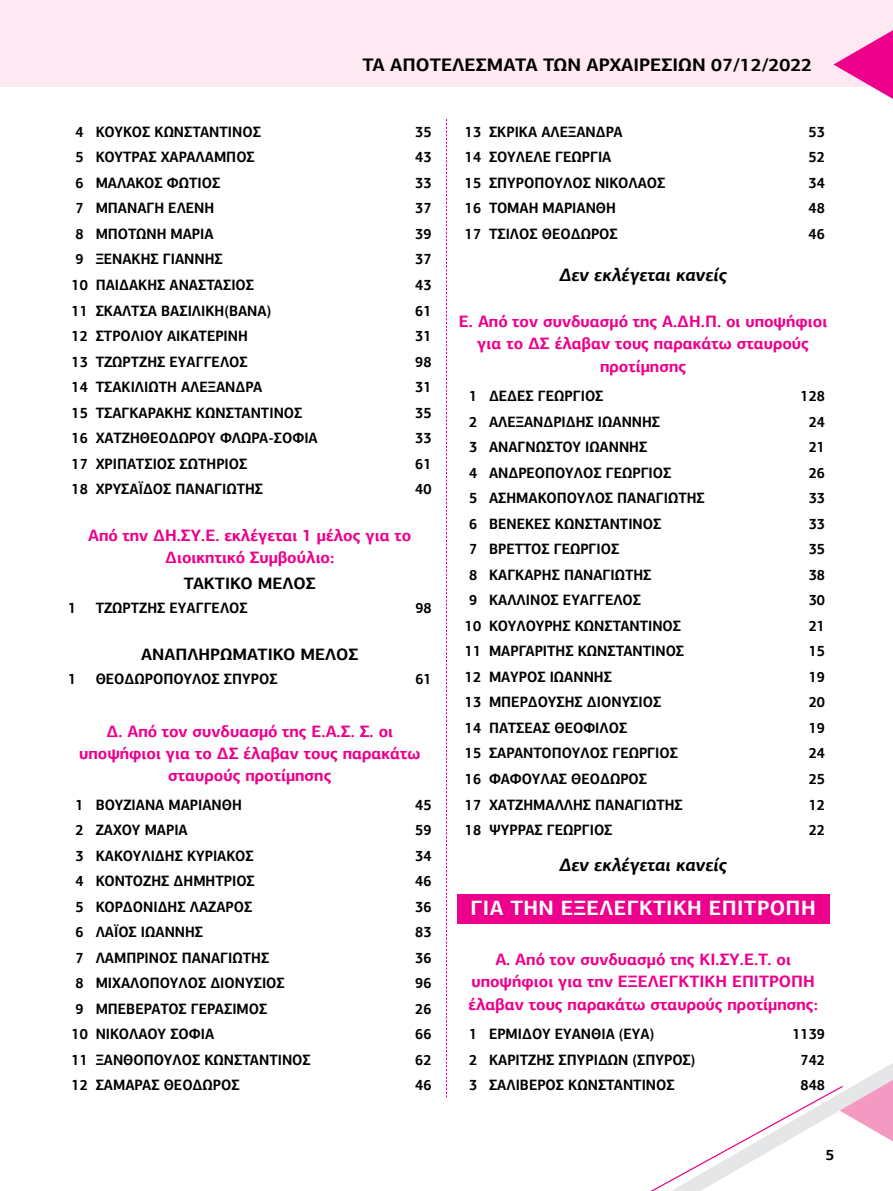
<style>
.page{position:relative;width:893px;height:1191px;background:#fff}
.page>*{position:absolute;margin:0;border:0;box-sizing:border-box;transform-origin:0 0}
.t1{font:700 20.7px "PF Agora Sans Pro";letter-spacing:.02em;color:#fff}
.t2{font:700 18.15px "PF Agora Sans Pro";color:#000}
.t3{font:italic 700 18px "PF Agora Sans Pro";color:#000}
.t4{font:700 16.5px/22.5px "PF Agora Sans Pro";color:#ec008c;text-align:center}
.t5{font:700 16.5px "PF Agora Sans Pro";color:#000}
.t6{font:700 15px "PF Agora Sans Pro";color:#000;scale:.92 1}
.t7{font:700 15px "PF Agora Sans Pro";color:#000}
</style>
<div class="page">
<div style="left:0;top:0;width:893px;height:87px;background:#fde9f1"></div>
<svg style="left:446px;top:1063px;width:447px;height:79px"></svg>
<svg style="left:490px;top:1086px;width:353px;height:105px"></svg>
<svg style="left:833px;top:30px;width:60px;height:69px"></svg>
<div style="left:457px;top:894px;width:372px;height:29px;background:#ec008c"></div>
<svg style="left:446px;top:119px;width:1px;height:978px"></svg>
<p class="t2" style="left:362px;top:53px;width:451px">ΤΑ ΑΠΟΤΕΛΕΣΜΑΤΑ ΤΩΝ ΑΡΧΑΙΡΕΣΙΩΝ 07/12/2022</p>
<p class="t6" style="left:76px;top:122px;width:203px">4 ΚΟΥΚΟΣ ΚΩΝΣΤΑΝΤΙΝΟΣ</p>
<p class="t6" style="left:415px;top:122px;width:19px">35</p>
<p class="t6" style="left:76px;top:148px;width:196px">5 ΚΟΥΤΡΑΣ ΧΑΡΑΛΑΜΠΟΣ</p>
<p class="t6" style="left:415px;top:148px;width:19px">43</p>
<p class="t6" style="left:76px;top:173px;width:159px">6 ΜΑΛΑΚΟΣ ΦΩΤΙΟΣ</p>
<p class="t6" style="left:415px;top:173px;width:19px">33</p>
<p class="t6" style="left:76px;top:199px;width:152px">7 ΜΠΑΝΑΓΗ ΕΛΕΝΗ</p>
<p class="t6" style="left:415px;top:199px;width:19px">37</p>
<p class="t6" style="left:76px;top:224px;width:151px">8 ΜΠΟΤΩΝΗ ΜΑΡΙΑ</p>
<p class="t6" style="left:415px;top:224px;width:19px">39</p>
<p class="t6" style="left:76px;top:250px;width:162px">9 ΞΕΝΑΚΗΣ ΓΙΑΝΝΗΣ</p>
<p class="t6" style="left:415px;top:250px;width:19px">37</p>
<p class="t6" style="left:72px;top:275px;width:200px">10 ΠΑΙΔΑΚΗΣ ΑΝΑΣΤΑΣΙΟΣ</p>
<p class="t6" style="left:415px;top:275px;width:19px">43</p>
<p class="t6" style="left:72px;top:301px;width:219px">11 ΣΚΑΛΤΣΑ ΒΑΣΙΛΙΚΗ(ΒΑΝΑ)</p>
<p class="t6" style="left:415px;top:301px;width:19px">61</p>
<p class="t6" style="left:72px;top:326px;width:193px">12 ΣΤΡΟΛΙΟΥ ΑΙΚΑΤΕΡΙΝΗ</p>
<p class="t6" style="left:415px;top:326px;width:19px">31</p>
<p class="t6" style="left:72px;top:352px;width:193px">13 ΤΖΩΡΤΖΗΣ ΕΥΑΓΓΕΛΟΣ</p>
<p class="t6" style="left:415px;top:352px;width:19px">98</p>
<p class="t6" style="left:72px;top:377px;width:209px">14 ΤΣΑΚΙΛΙΩΤΗ ΑΛΕΞΑΝΔΡΑ</p>
<p class="t6" style="left:415px;top:377px;width:19px">31</p>
<p class="t6" style="left:72px;top:403px;width:252px">15 ΤΣΑΓΚΑΡΑΚΗΣ ΚΩΝΣΤΑΝΤΙΝΟΣ</p>
<p class="t6" style="left:415px;top:403px;width:19px">35</p>
<p class="t6" style="left:72px;top:428px;width:269px">16 ΧΑΤΖΗΘΕΟΔΩΡΟΥ ΦΛΩΡΑ-ΣΟΦΙΑ</p>
<p class="t6" style="left:415px;top:428px;width:19px">33</p>
<p class="t6" style="left:72px;top:454px;width:193px">17 ΧΡΙΠΑΤΣΙΟΣ ΣΩΤΗΡΙΟΣ</p>
<p class="t6" style="left:415px;top:454px;width:19px">61</p>
<p class="t6" style="left:72px;top:479px;width:210px">18 ΧΡΥΣΑΪΔΟΣ ΠΑΝΑΓΙΩΤΗΣ</p>
<p class="t6" style="left:415px;top:479px;width:19px">40</p>
<p class="t4" style="left:88px;top:524px;width:325px;line-height:21.8px">Από την ΔΗ.ΣΥ.Ε. εκλέγεται 1 μέλος για το<br>Διοικητικό Συμβούλιο:</p>
<p class="t5" style="left:184px;top:572px;width:133px">ΤΑΚΤΙΚΟ ΜΕΛΟΣ</p>
<p class="t6" style="left:68px;top:598px;width:10px">1</p>
<p class="t6" style="left:96px;top:598px;width:167px">ΤΖΩΡΤΖΗΣ ΕΥΑΓΓΕΛΟΣ</p>
<p class="t6" style="left:415px;top:598px;width:19px">98</p>
<p class="t5" style="left:141px;top:643px;width:219px">ΑΝΑΠΛΗΡΩΜΑΤΙΚΟ ΜΕΛΟΣ</p>
<p class="t6" style="left:68px;top:669px;width:10px">1</p>
<p class="t6" style="left:96px;top:669px;width:199px">ΘΕΟΔΩΡΟΠΟΥΛΟΣ ΣΠΥΡΟΣ</p>
<p class="t6" style="left:415px;top:669px;width:19px">61</p>
<p class="t4" style="left:79px;top:720px;width:343px;line-height:21.8px">Δ. Από τον συνδυασμό της Ε.Α.Σ. Σ. οι υποψήφιοι για το ΔΣ έλαβαν τους παρακάτω σταυρούς προτίμησης</p>
<p class="t6" style="left:76px;top:795px;width:182px">1 ΒΟΥΖΙΑΝΑ ΜΑΡΙΑΝΘΗ</p>
<p class="t6" style="left:415px;top:795px;width:19px">45</p>
<p class="t6" style="left:76px;top:820px;width:123px">2 ΖΑΧΟΥ ΜΑΡΙΑ</p>
<p class="t6" style="left:415px;top:820px;width:19px">59</p>
<p class="t6" style="left:76px;top:846px;width:195px">3 ΚΑΚΟΥΛΙΔΗΣ ΚΥΡΙΑΚΟΣ</p>
<p class="t6" style="left:415px;top:846px;width:19px">34</p>
<p class="t6" style="left:76px;top:871px;width:196px">4 ΚΟΝΤΟΖΗΣ ΔΗΜΗΤΡΙΟΣ</p>
<p class="t6" style="left:415px;top:871px;width:19px">46</p>
<p class="t6" style="left:76px;top:897px;width:194px">5 ΚΟΡΔΟΝΙΔΗΣ ΛΑΖΑΡΟΣ</p>
<p class="t6" style="left:415px;top:897px;width:19px">36</p>
<p class="t6" style="left:76px;top:922px;width:140px">6 ΛΑΪΟΣ ΙΩΑΝΝΗΣ</p>
<p class="t6" style="left:415px;top:922px;width:19px">83</p>
<p class="t6" style="left:76px;top:948px;width:212px">7 ΛΑΜΠΡΙΝΟΣ ΠΑΝΑΓΙΩΤΗΣ</p>
<p class="t6" style="left:415px;top:948px;width:19px">36</p>
<p class="t6" style="left:76px;top:973px;width:229px">8 ΜΙΧΑΛΟΠΟΥΛΟΣ ΔΙΟΝΥΣΙΟΣ</p>
<p class="t6" style="left:415px;top:973px;width:19px">96</p>
<p class="t6" style="left:76px;top:999px;width:210px">9 ΜΠΕΒΕΡΑΤΟΣ ΓΕΡΑΣΙΜΟΣ</p>
<p class="t6" style="left:415px;top:999px;width:19px">26</p>
<p class="t6" style="left:72px;top:1024px;width:157px">10 ΝΙΚΟΛΑΟΥ ΣΟΦΙΑ</p>
<p class="t6" style="left:415px;top:1024px;width:19px">66</p>
<p class="t6" style="left:72px;top:1050px;width:262px">11 ΞΑΝΘΟΠΟΥΛΟΣ ΚΩΝΣΤΑΝΤΙΝΟΣ</p>
<p class="t6" style="left:415px;top:1050px;width:19px">62</p>
<p class="t6" style="left:72px;top:1075px;width:184px">12 ΣΑΜΑΡΑΣ ΘΕΟΔΩΡΟΣ</p>
<p class="t6" style="left:415px;top:1075px;width:19px">46</p>
<p class="t6" style="left:465px;top:122px;width:173px">13 ΣΚΡΙΚΑ ΑΛΕΞΑΝΔΡΑ</p>
<p class="t6" style="left:809px;top:122px;width:19px">53</p>
<p class="t6" style="left:465px;top:148px;width:161px">14 ΣΟΥΛΕΛΕ ΓΕΩΡΓΙΑ</p>
<p class="t6" style="left:809px;top:148px;width:19px">52</p>
<p class="t6" style="left:465px;top:173px;width:220px">15 ΣΠΥΡΟΠΟΥΛΟΣ ΝΙΚΟΛΑΟΣ</p>
<p class="t6" style="left:809px;top:173px;width:19px">34</p>
<p class="t6" style="left:465px;top:199px;width:166px">16 ΤΟΜΑΗ ΜΑΡΙΑΝΘΗ</p>
<p class="t6" style="left:809px;top:199px;width:19px">48</p>
<p class="t6" style="left:465px;top:224px;width:168px">17 ΤΣΙΛΟΣ ΘΕΟΔΩΡΟΣ</p>
<p class="t6" style="left:809px;top:224px;width:19px">46</p>
<p class="t3" style="left:559px;top:264px;width:170px">Δεν εκλέγεται κανείς</p>
<p class="t4" style="left:459px;top:309px;width:370px">Ε. Από τον συνδυασμό της Α.ΔΗ.Π. οι υποψήφιοι για το ΔΣ έλαβαν τους παρακάτω σταυρούς προτίμησης</p>
<p class="t6" style="left:469px;top:386px;width:148px">1 ΔΕΔΕΣ ΓΕΩΡΓΙΟΣ</p>
<p class="t6" style="left:800px;top:386px;width:28px">128</p>
<p class="t6" style="left:469px;top:412px;width:209px">2 ΑΛΕΞΑΝΔΡΙΔΗΣ ΙΩΑΝΝΗΣ</p>
<p class="t6" style="left:809px;top:412px;width:19px">24</p>
<p class="t6" style="left:469px;top:437px;width:195px">3 ΑΝΑΓΝΩΣΤΟΥ ΙΩΑΝΝΗΣ</p>
<p class="t6" style="left:809px;top:437px;width:19px">21</p>
<p class="t6" style="left:469px;top:463px;width:222px">4 ΑΝΔΡΕΟΠΟΥΛΟΣ ΓΕΩΡΓΙΟΣ</p>
<p class="t6" style="left:809px;top:463px;width:19px">26</p>
<p class="t6" style="left:469px;top:488px;width:258px">5 ΑΣΗΜΑΚΟΠΟΥΛΟΣ ΠΑΝΑΓΙΩΤΗΣ</p>
<p class="t6" style="left:809px;top:488px;width:19px">33</p>
<p class="t6" style="left:469px;top:514px;width:211px">6 ΒΕΝΕΚΕΣ ΚΩΝΣΤΑΝΤΙΝΟΣ</p>
<p class="t6" style="left:809px;top:514px;width:19px">33</p>
<p class="t6" style="left:469px;top:539px;width:165px">7 ΒΡΕΤΤΟΣ ΓΕΩΡΓΙΟΣ</p>
<p class="t6" style="left:809px;top:539px;width:19px">35</p>
<p class="t6" style="left:469px;top:565px;width:200px">8 ΚΑΓΚΑΡΗΣ ΠΑΝΑΓΙΩΤΗΣ</p>
<p class="t6" style="left:809px;top:565px;width:19px">38</p>
<p class="t6" style="left:469px;top:590px;width:189px">9 ΚΑΛΛΙΝΟΣ ΕΥΑΓΓΕΛΟΣ</p>
<p class="t6" style="left:809px;top:590px;width:19px">30</p>
<p class="t6" style="left:465px;top:616px;width:237px">10 ΚΟΥΛΟΥΡΗΣ ΚΩΝΣΤΑΝΤΙΝΟΣ</p>
<p class="t6" style="left:809px;top:616px;width:19px">21</p>
<p class="t6" style="left:465px;top:642px;width:240px">11 ΜΑΡΓΑΡΙΤΗΣ ΚΩΝΣΤΑΝΤΙΝΟΣ</p>
<p class="t6" style="left:809px;top:642px;width:19px">15</p>
<p class="t6" style="left:465px;top:667px;width:161px">12 ΜΑΥΡΟΣ ΙΩΑΝΝΗΣ</p>
<p class="t6" style="left:809px;top:667px;width:19px">19</p>
<p class="t6" style="left:465px;top:693px;width:215px">13 ΜΠΕΡΔΟΥΣΗΣ ΔΙΟΝΥΣΙΟΣ</p>
<p class="t6" style="left:809px;top:693px;width:19px">20</p>
<p class="t6" style="left:465px;top:718px;width:178px">14 ΠΑΤΣΕΑΣ ΘΕΟΦΙΛΟΣ</p>
<p class="t6" style="left:809px;top:718px;width:19px">19</p>
<p class="t6" style="left:465px;top:744px;width:233px">15 ΣΑΡΑΝΤΟΠΟΥΛΟΣ ΓΕΩΡΓΙΟΣ</p>
<p class="t6" style="left:809px;top:744px;width:19px">24</p>
<p class="t6" style="left:465px;top:769px;width:200px">16 ΦΑΦΟΥΛΑΣ ΘΕΟΔΩΡΟΣ</p>
<p class="t6" style="left:809px;top:769px;width:19px">25</p>
<p class="t6" style="left:465px;top:795px;width:238px">17 ΧΑΤΖΗΜΑΛΛΗΣ ΠΑΝΑΓΙΩΤΗΣ</p>
<p class="t6" style="left:809px;top:795px;width:19px">12</p>
<p class="t6" style="left:465px;top:820px;width:162px">18 ΨΥΡΡΑΣ ΓΕΩΡΓΙΟΣ</p>
<p class="t6" style="left:809px;top:820px;width:19px">22</p>
<p class="t3" style="left:559px;top:853px;width:170px">Δεν εκλέγεται κανείς</p>
<h1 class="t1" style="left:471px;top:895px;width:347px">ΓΙΑ ΤΗΝ ΕΞΕΛΕΓΚΤΙΚΗ ΕΠΙΤΡΟΠΗ</h1>
<p class="t4" style="left:468px;top:947px;width:351px">Α. Από τον συνδυασμό της ΚΙ.ΣΥ.Ε.Τ. οι υποψήφιοι για την ΕΞΕΛΕΓΚΤΙΚΗ ΕΠΙΤΡΟΠΗ έλαβαν τους παρακάτω σταυρούς προτίμησης:</p>
<p class="t6" style="left:469px;top:1024px;width:203px">1 ΕΡΜΙΔΟΥ ΕΥΑΝΘΙΑ (ΕΥΑ)</p>
<p class="t6" style="left:792px;top:1024px;width:37px">1139</p>
<p class="t6" style="left:469px;top:1050px;width:248px">2 ΚΑΡΙΤΖΗΣ ΣΠΥΡΙΔΩΝ (ΣΠΥΡΟΣ)</p>
<p class="t6" style="left:800px;top:1050px;width:28px">742</p>
<p class="t6" style="left:469px;top:1075px;width:225px">3 ΣΑΛΙΒΕΡΟΣ ΚΩΝΣΤΑΝΤΙΝΟΣ</p>
<p class="t6" style="left:800px;top:1075px;width:28px">848</p>
<p class="t7" style="left:825px;top:1145px;width:10px">5</p>
</div>
